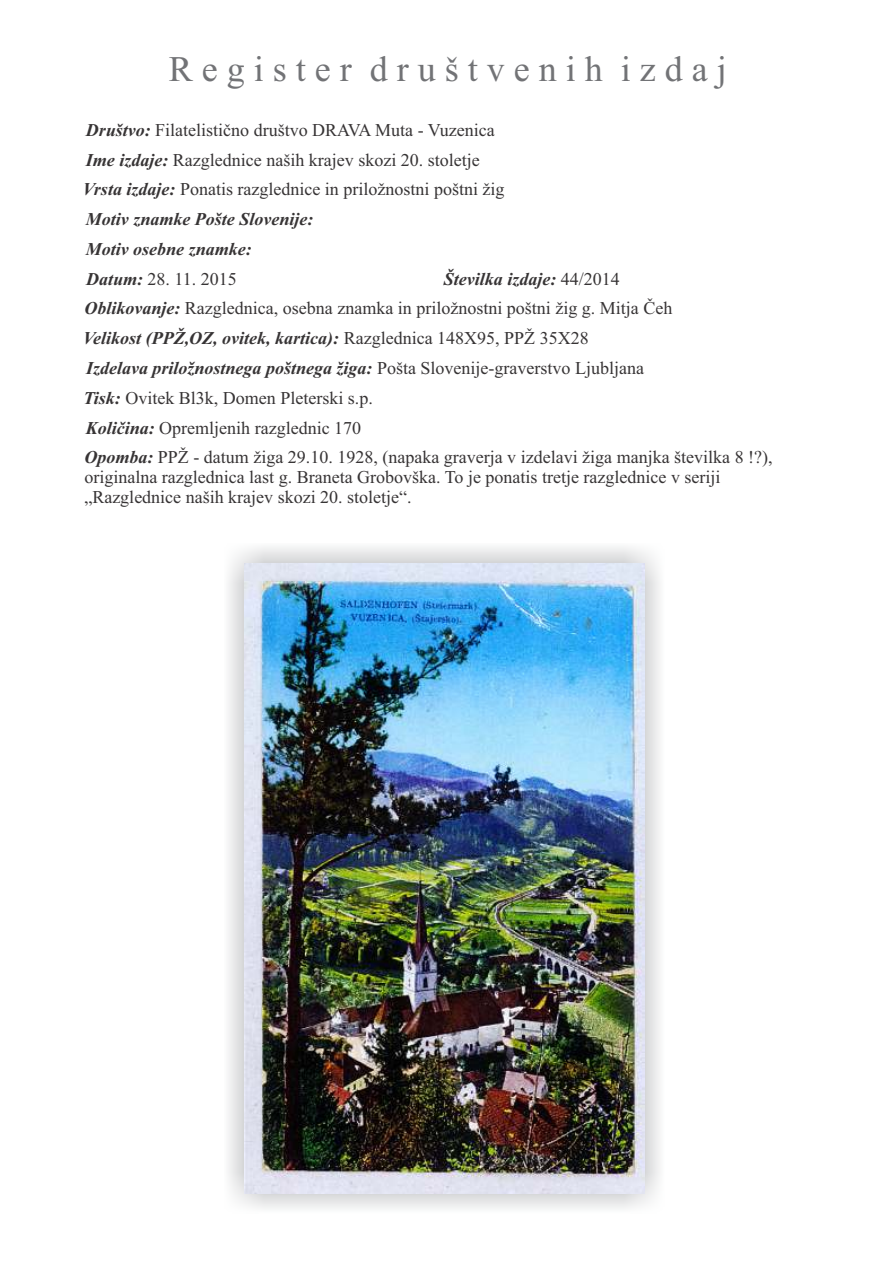
<style>
.page{position:relative;width:893px;height:1263px;background:#fff}
.page>*{position:absolute;margin:0;border:0;box-sizing:border-box;transform-origin:0 0}
.t1{font:36px "Times New Roman";color:#727376}
.t2{font:18px/20px "Times New Roman";color:#373435}
.t3{font:italic 700 18px/30.3px "Times New Roman";color:#373435}
.s1{font-weight:700;font-style:italic}
.s2{font-weight:400;font-style:normal}
</style>
<div class="page">
<img style="left:244px;top:564px;width:401px;height:629px">
<h1 class="t1" style="left:169px;top:56px;width:559px">R e g i s t e r d r u š t v e n i h i z d a j</h1>
<p class="t2" style="left:83px;top:117px;width:423px;line-height:29.5px"><span class="s1">Društvo:</span> Filatelistično društvo DRAVA Muta - Vuzenica<br><span class="s1">Ime izdaje:</span> Razglednice naših krajev skozi 20. stoletje<br><span class="s1">Vrsta izdaje:</span> Ponatis razglednice in priložnostni poštni žig</p>
<p class="t3" style="left:86px;top:206px;width:229px">Motiv znamke Pošte Slovenije:<br>Motiv osebne znamke:</p>
<p class="t2" style="left:86px;top:271px;width:152px"><span class="s1">Datum:</span> 28. 11. 2015</p>
<p class="t3" style="left:444px;top:266px;width:177px">Številka izdaje: <span class="s2">44/2014</span></p>
<p class="t2" style="left:84px;top:300px;width:589px"><span class="s1">Oblikovanje:</span> Razglednica, osebna znamka in priložnostni poštni žig g. Mitja Čeh</p>
<p class="t3" style="left:83px;top:325px;width:507px">Velikost (PPŽ,OZ, ovitek, kartica): <span class="s2">Razglednica 148X95, PPŽ 35X28</span></p>
<p class="t3" style="left:86px;top:355px;width:560px">Izdelava priložnostnega poštnega žiga: <span class="s2">Pošta Slovenije-graverstvo Ljubljana</span></p>
<p class="t2" style="left:84px;top:390px;width:291px"><span class="s1">Tisk:</span> Ovitek Bl3k, Domen Pleterski s.p.</p>
<p class="t2" style="left:86px;top:419px;width:277px"><span class="s1">Količina:</span> Opremljenih razglednic 170</p>
<p class="t2" style="left:84px;top:449px;width:690px"><span class="s1">Opomba:</span> PPŽ - datum žiga 29.10. 1928, (napaka graverja v izdelavi žiga manjka številka 8 !?), originalna razglednica last g. Braneta Grobovška. To je ponatis tretje razglednice v seriji „Razglednice naših krajev skozi 20. stoletje“.</p>
</div>
